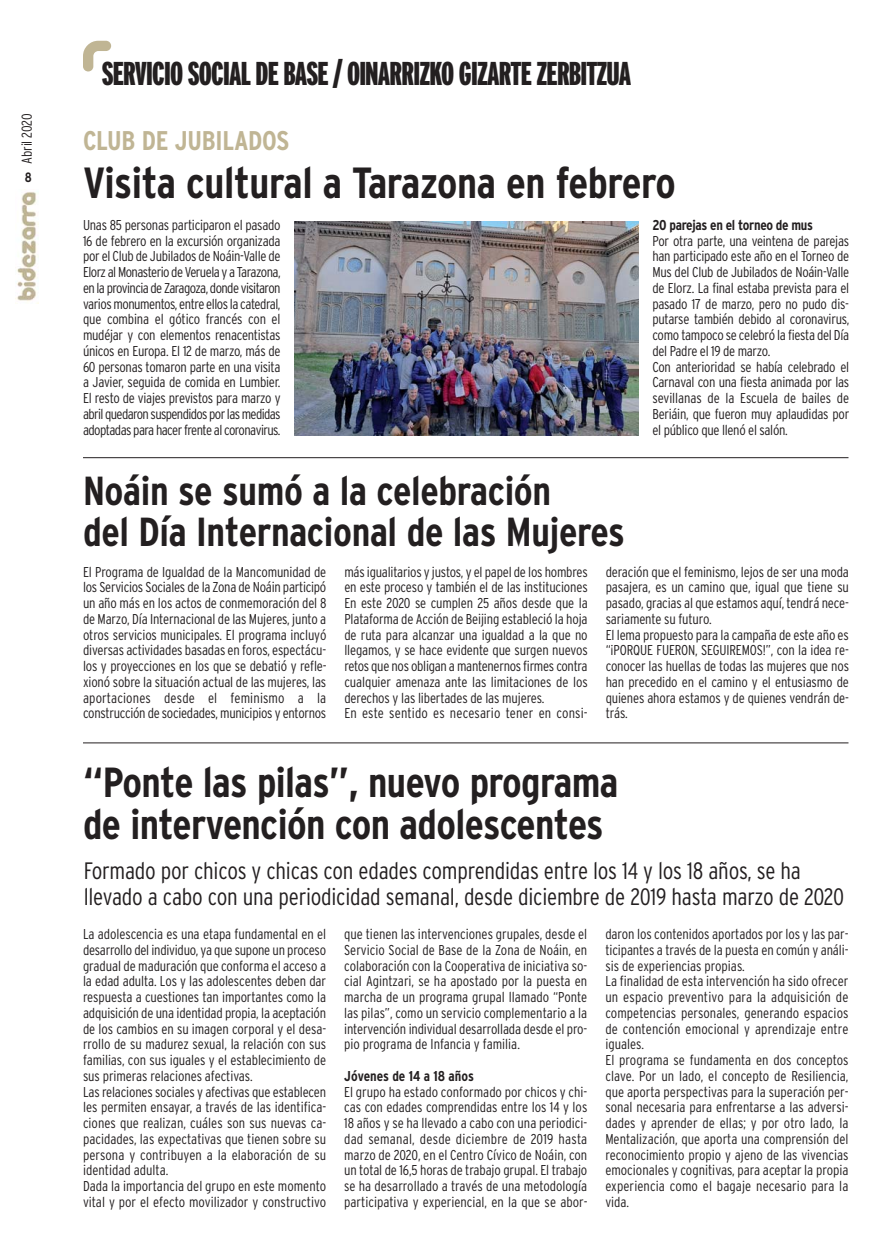
<style>
.page{position:relative;width:889px;height:1260px;background:#fff}
.page>*{position:absolute;margin:0;border:0;box-sizing:border-box;transform-origin:0 0}
.t1{font:700 condensed 43.5px "Interstate";letter-spacing:-.01em;color:#231f20}
.t2{font:700 condensed 42px/41.4px "Interstate";letter-spacing:-.015em;color:#231f20}
.t3{font:700 condensed 40.5px/40.5px "Interstate";letter-spacing:-.01em;color:#231f20}
.t4{font:900 extra-condensed 33px "Interstate";letter-spacing:-.025em;color:#231f20}
.t5{font:700 condensed 27px "Interstate";letter-spacing:-.01em;color:#c0b594}
.t6{font:300 condensed 23.7px/25.5px "Interstate";letter-spacing:-.01em;color:#231f20}
.t7{font:300 condensed 14.25px/15.8px "Interstate";letter-spacing:-.01em;color:#231f20}
.t8{font:700 condensed 14.25px "Interstate";letter-spacing:-.02em;color:#231f20}
.t9{font:700 condensed 14.25px "Interstate";color:#231f20}
.t10{font:700 condensed 13.5px "Interstate";color:#231f20}
</style>
<div class="page">
<svg style="left:83px;top:41px;width:28px;height:30px"></svg>
<img style="left:294px;top:222px;width:345px;height:213px">
<img style="left:16px;top:192px;width:22px;height:110px">
<hr style="left:83px;top:742px;width:765px;height:1px;background:#231f20">
<hr style="left:83px;top:457px;width:765px;height:1px;background:#231f20">
<p class="t7" style="left:20px;top:164px;width:52px;rotate:-90deg">Abril 2020</p>
<p class="t10" style="left:25px;top:172px;width:8px">8</p>
<h3 class="t4" style="left:102px;top:61px;width:531px">SERVICIO SOCIAL DE BASE / OINARRIZKO GIZARTE ZERBITZUA</h3>
<h3 class="t5" style="left:83px;top:130px;width:208px">CLUB DE JUBILADOS</h3>
<h1 class="t1" style="left:83px;top:166px;width:594px">Visita cultural a Tarazona en febrero</h1>
<p class="t7" style="left:83px;top:218px;width:199px;text-align:justify">Unas 85 personas participaron el pasado 16 de febrero en la excursión organizada por el Club de Jubilados de Noáin-Valle de Elorz al Monasterio de Veruela y a Tarazona, en la provincia de Zaragoza, donde visitaron varios monumentos, entre ellos la catedral, que combina el gótico francés con el mudéjar y con elementos renacentistas únicos en Europa. El 12 de marzo, más de 60 personas tomaron parte en una visita a Javier, seguida de comida en Lumbier.<br>El resto de viajes previstos para marzo y abril quedaron suspendidos por las medidas adoptadas para hacer frente al coronavirus.</p>
<p class="t8" style="left:652px;top:219px;width:162px">20 parejas en el torneo de mus</p>
<p class="t7" style="left:652px;top:234px;width:198px">Por otra parte, una veintena de parejas han participado este año en el Torneo de Mus del Club de Jubilados de Noáin-Valle de Elorz. La final estaba prevista para el pasado 17 de marzo, pero no pudo dis&shy;putarse también debido al coronavirus, como tampoco se celebró la fiesta del Día del Padre el 19 de marzo.<br>Con anterioridad se había celebrado el Carnaval con una fiesta animada por las sevillanas de la Escuela de bailes de Beriáin, que fueron muy aplaudidas por el público que llenó el salón.</p>
<h3 class="t3" style="left:83px;top:474px;width:543px">Noáin se sumó a la celebración<br>del Día Internacional de las Mujeres</h3>
<p class="t7" style="left:83px;top:565px;width:245px;text-align:justify">El Programa de Igualdad de la Mancomunidad de los Servicios Sociales de la Zona de Noáin participó un año más en los actos de conmemoración del 8 de Marzo, Día Internacional de las Mujeres, junto a otros servicios municipales. El programa incluyó diversas actividades basadas en foros, espectácu&shy;los y proyecciones en los que se debatió y refle&shy;xionó sobre la situación actual de las mujeres, las aportaciones desde el feminismo a la construcción de sociedades, municipios y entornos</p>
<p class="t7" style="left:344px;top:565px;width:245px">más igualitarios y justos, y el papel de los hombres en este proceso y también el de las instituciones En este 2020 se cumplen 25 años desde que la Plataforma de Acción de Beijing estableció la hoja de ruta para alcanzar una igualdad a la que no llegamos, y se hace evidente que surgen nuevos retos que nos obligan a mantenernos firmes contra cualquier amenaza ante las limitaciones de los derechos y las libertades de las mujeres.<br>En este sentido es necesario tener en consi-</p>
<p class="t7" style="left:606px;top:565px;width:245px">deración que el feminismo, lejos de ser una moda pasajera, es un camino que, igual que tiene su pasado, gracias al que estamos aquí, tendrá nece&shy;sariamente su futuro.<br>El lema propuesto para la campaña de este año es “¡PORQUE FUERON, SEGUIREMOS!”, con la idea re&shy;conocer las huellas de todas las mujeres que nos han precedido en el camino y el entusiasmo de quienes ahora estamos y de quienes vendrán de&shy;trás.</p>
<h2 class="t2" style="left:83px;top:765px;width:537px">“Ponte las pilas”, nuevo programa de intervención con adolescentes</h2>
<h3 class="t6" style="left:84px;top:860px;width:762px">Formado por chicos y chicas con edades comprendidas entre los 14 y los 18 años, se ha llevado a cabo con una periodicidad semanal, desde diciembre de 2019 hasta marzo de 2020</h3>
<p class="t7" style="left:83px;top:927px;width:245px">La adolescencia es una etapa fundamental en el desarrollo del individuo, ya que supone un proceso gradual de maduración que conforma el acceso a la edad adulta. Los y las adolescentes deben dar respuesta a cuestiones tan importantes como la adquisición de una identidad propia, la aceptación de los cambios en su imagen corporal y el desa&shy;rrollo de su madurez sexual, la relación con sus familias, con sus iguales y el establecimiento de sus primeras relaciones afectivas.<br>Las relaciones sociales y afectivas que establecen les permiten ensayar, a través de las identifica&shy;ciones que realizan, cuáles son sus nuevas ca&shy;pacidades, las expectativas que tienen sobre su persona y contribuyen a la elaboración de su identidad adulta.<br>Dada la importancia del grupo en este momento vital y por el efecto movilizador y constructivo</p>
<p class="t7" style="left:344px;top:927px;width:245px;text-align:justify">que tienen las intervenciones grupales, desde el Servicio Social de Base de la Zona de Noáin, en colaboración con la Cooperativa de iniciativa so&shy;cial Agintzari, se ha apostado por la puesta en marcha de un programa grupal llamado “Ponte las pilas”, como un servicio complementario a la intervención individual desarrollada desde el pro&shy;pio programa de Infancia y familia.</p>
<p class="t9" style="left:344px;top:1070px;width:131px">Jóvenes de 14 a 18 años</p>
<p class="t7" style="left:344px;top:1084px;width:245px;text-align:justify">El grupo ha estado conformado por chicos y chi&shy;cas con edades comprendidas entre los 14 y los 18 años y se ha llevado a cabo con una periodici&shy;dad semanal, desde diciembre de 2019 hasta marzo de 2020, en el Centro Cívico de Noáin, con un total de 16,5 horas de trabajo grupal. El trabajo se ha desarrollado a través de una metodología participativa y experiencial, en la que se abor-</p>
<p class="t7" style="left:605px;top:927px;width:245px">daron los contenidos aportados por los y las par&shy;ticipantes a través de la puesta en común y análi&shy;sis de experiencias propias.<br>La finalidad de esta intervención ha sido ofrecer un espacio preventivo para la adquisición de competencias personales, generando espacios de contención emocional y aprendizaje entre iguales.<br>El programa se fundamenta en dos conceptos clave. Por un lado, el concepto de Resiliencia, que aporta perspectivas para la superación per&shy;sonal necesaria para enfrentarse a las adversi&shy;dades y aprender de ellas; y por otro lado, la Mentalización, que aporta una comprensión del reconocimiento propio y ajeno de las vivencias emocionales y cognitivas, para aceptar la propia experiencia como el bagaje necesario para la vida.</p>
</div>
